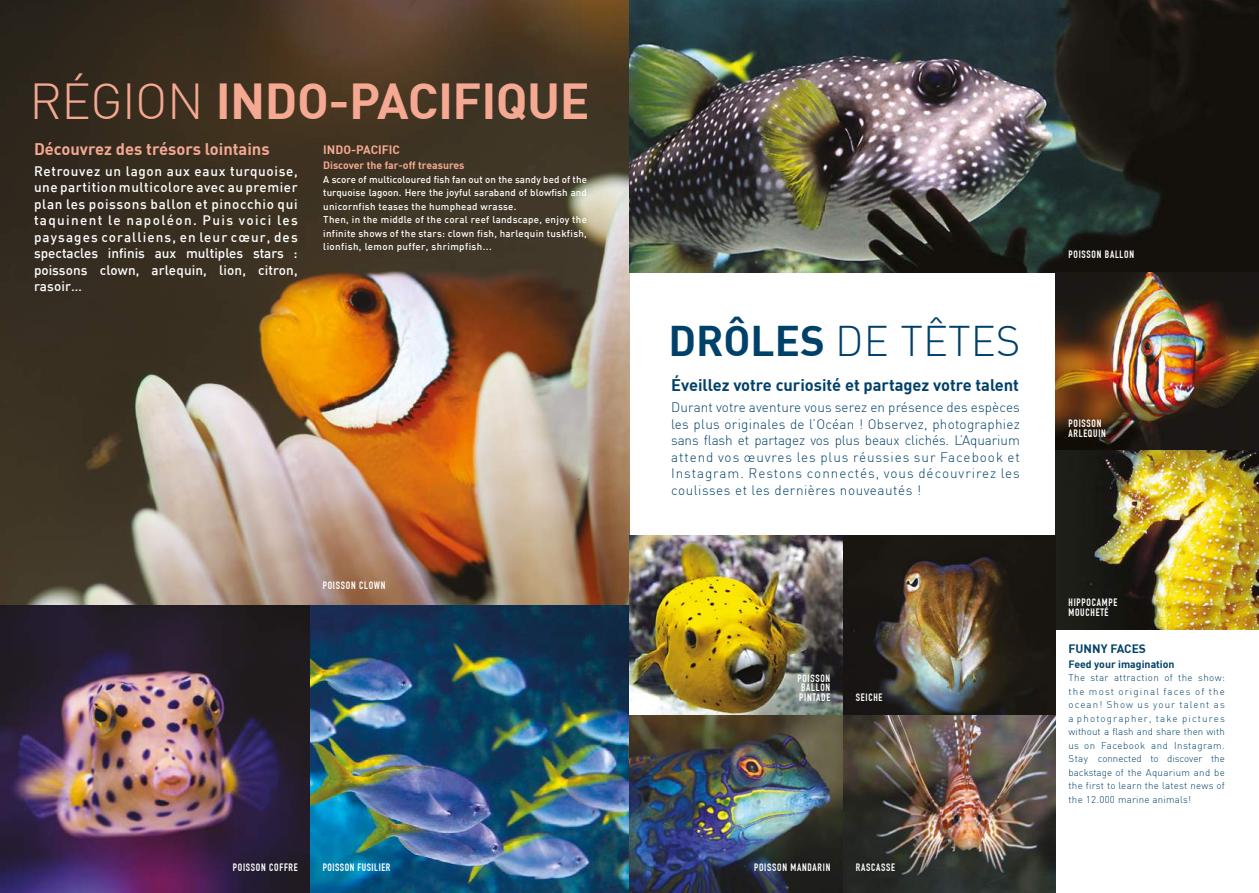
<style>
.page{position:relative;width:1259px;height:893px;background:#fff}
.page>*{position:absolute;margin:0;border:0;box-sizing:border-box;transform-origin:0 0}
.t1{font:700 49.5px "DIN";letter-spacing:-.01em;color:#f5a992}
.t2{font:300 42px "DIN";color:#004169}
.t3{font:700 16.5px "DIN";letter-spacing:-.005em;color:#004169}
.t4{font:700 16.5px "DIN";color:#f5a992}
.t5{font:300 13.5px/16.5px "DIN";letter-spacing:.04em;color:#004169;text-align:justify}
.t6{font:500 13.5px/16.5px "DIN";letter-spacing:.01em;color:#fff;text-align:justify}
.t7{font:700 12px "DIN";color:#f5a992}
.t8{font:700 12px "DIN";color:#004169}
.t9{font:700 10.5px/9.8px "DIN Condensed";letter-spacing:.07em;color:#fff}
.t10{font:700 10.5px "DIN";color:#f5a992}
.t11{font:700 10.5px "DIN";color:#004169}
.t12{font:700 10.5px "DIN Condensed";letter-spacing:.05em;color:#fff}
.t13{font:500 9.75px/13.5px "DIN";letter-spacing:.03em;color:#fff}
.t14{font:300 9.75px/13.5px "DIN";letter-spacing:.03em;color:#004169;text-align:justify}
.s1{font-weight:300}
.s2{font-weight:700}
</style>
<div class="page">
<img style="left:0;top:0;width:629px;height:893px">
<img style="left:629px;top:0;width:630px;height:272px">
<img style="left:629px;top:536px;width:426px;height:357px">
<img style="left:1055px;top:272px;width:204px;height:357px">
<h1 class="t1" style="left:29px;top:68px;width:562px"><span class="s1">RÉGION</span> INDO-PACIFIQUE</h1>
<p class="t4" style="left:34px;top:138px;width:237px">Découvrez des trésors lointains</p>
<p class="t6" style="left:34px;top:162px;width:265px">Retrouvez un lagon aux eaux turquoise, une partition multicolore avec au premier plan les poissons ballon et pinocchio qui taquinent le napoléon. Puis voici les paysages coralliens, en leur cœur, des spectacles infinis aux multiples stars : poissons clown, arlequin, lion, citron, rasoir…</p>
<p class="t7" style="left:323px;top:142px;width:78px">INDO-PACIFIC</p>
<p class="t10" style="left:323px;top:159px;width:143px">Discover the far-off treasures</p>
<p class="t13" style="left:323px;top:172px;width:265px">A score of multicoloured fish fan out on the sandy bed of the turquoise lagoon. Here the joyful saraband of blowfish and unicornfish teases the humphead wrasse.<br>Then, in the middle of the coral reef landscape, enjoy the infinite shows of the stars: clown fish, harlequin tuskfish, lionfish, lemon puffer, shrimpfish...</p>
<p class="t9" style="left:323px;top:580px;width:64px">POISSON CLOWN</p>
<p class="t9" style="left:233px;top:862px;width:66px">POISSON COFFRE</p>
<p class="t12" style="left:323px;top:861px;width:69px">POISSON FUSILIER</p>
<h2 class="t2" style="left:668px;top:315px;width:354px"><span class="s2">DRÔLES</span> DE TÊTES</h2>
<p class="t3" style="left:671px;top:375px;width:349px">Éveillez votre curiosité et partagez votre talent</p>
<p class="t5" style="left:671px;top:399px;width:350px">Durant votre aventure vous serez en présence des espèces les plus originales de l’Océan ! Observez, photographiez sans flash et partagez vos plus beaux clichés. L’Aquarium attend vos œuvres les plus réussies sur Facebook et Instagram. Restons connectés, vous découvrirez les coulisses et les dernières nouveautés !</p>
<p class="t9" style="left:797px;top:673px;width:34px;text-align:justify">POISSON BALLON PINTADE</p>
<p class="t9" style="left:856px;top:692px;width:28px">SEICHE</p>
<p class="t9" style="left:754px;top:862px;width:78px">POISSON MANDARIN</p>
<p class="t9" style="left:856px;top:862px;width:41px">RASCASSE</p>
<p class="t9" style="left:1068px;top:250px;width:67px">POISSON BALLON</p>
<p class="t9" style="left:1068px;top:419px;width:39px">POISSON<br>ARLEQUIN</p>
<p class="t9" style="left:1068px;top:598px;width:50px">HIPPOCAMPE<br>MOUCHETÉ</p>
<p class="t8" style="left:1068px;top:641px;width:79px">FUNNY FACES</p>
<p class="t11" style="left:1068px;top:657px;width:108px">Feed your imagination</p>
<p class="t14" style="left:1068px;top:671px;width:158px">The star attraction of the show: the most original faces of the ocean! Show us your talent as a photographer, take pictures without a flash and share then with us on Facebook and Instagram.<br>Stay connected to discover the backstage of the Aquarium and be the first to learn the latest news of the 12.000 marine animals!</p>
</div>
